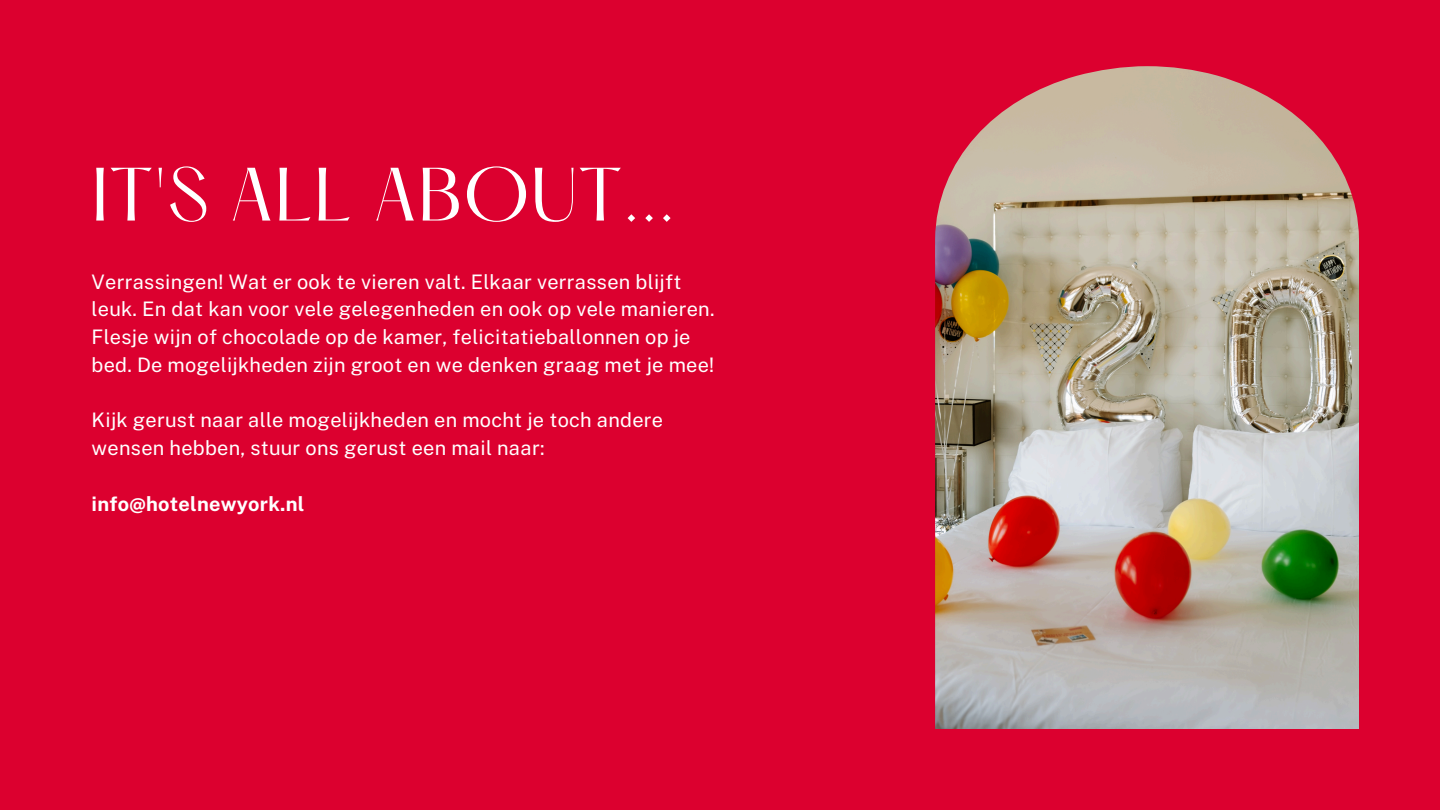
<style>
.page{position:relative;width:1440px;height:810px;background:#dc002f}
.page>*{position:absolute;margin:0;border:0;box-sizing:border-box;transform-origin:0 0}
.t1{font:66px "Hatton";letter-spacing:.015em;color:#fff}
.t2{font:20px/27.8px "Public Sans";letter-spacing:.015em;color:#fff}
.t3{font:700 20px "Public Sans";letter-spacing:.015em;color:#fff}
</style>
<div class="page">
<img style="left:935px;top:66px;width:424px;height:663px">
<p class="t1" style="left:92px;top:164px;width:585px">IT'S ALL ABOUT...</p>
<p class="t2" style="left:92px;top:267px;width:624px">Verrassingen! Wat er ook te vieren valt. Elkaar verrassen blijft leuk. En dat kan voor vele gelegenheden en ook op vele manieren.</p>
<p class="t2" style="left:92px;top:323px;width:624px">Flesje wijn of chocolade op de kamer, felicitatieballonnen op je bed. De mogelijkheden zijn groot en we denken graag met je mee!</p>
<h2 class="t2" style="left:92px;top:406px;width:573px">Kijk gerust naar alle mogelijkheden en mocht je toch andere wensen hebben, stuur ons gerust een mail naar:</h2>
<p class="t3" style="left:92px;top:492px;width:214px">info@hotelnewyork.nl</p>
</div>
